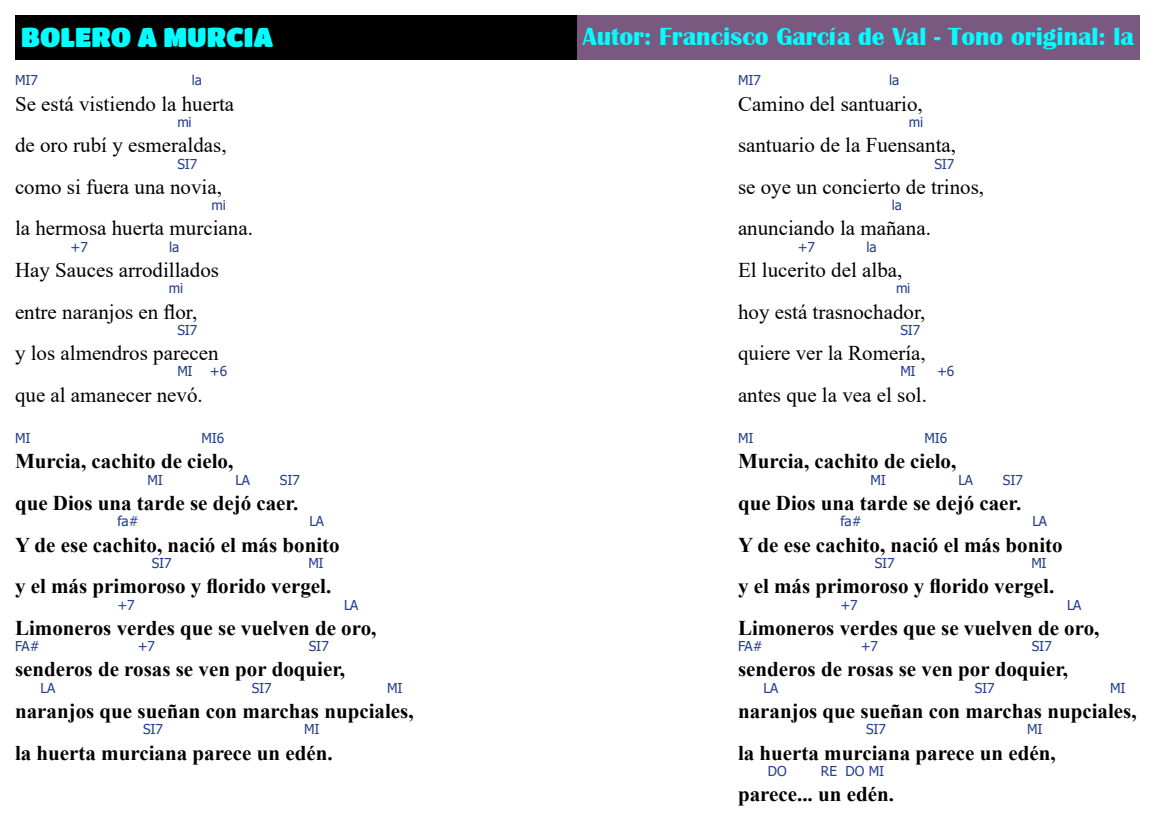
<style>
.page{position:relative;width:1155px;height:816px;background:#fff}
.page>*{position:absolute;margin:0;border:0;box-sizing:border-box;transform-origin:0 0}
.t1{font:27px "Titan One";color:#0ff}
.t2{font:700 25.5px "Britannic";color:#0ff}
.t3{font:700 21px "Times New Roman";color:#000}
.t4{font:21px "Times New Roman";color:#000}
.t5{font:13.65px "Tahoma";letter-spacing:-.015em;color:#25408f}
</style>
<div class="page">
<div style="left:15px;top:15px;width:563px;height:45px;background:#000"></div>
<div style="left:578px;top:15px;width:562px;height:45px;background:#7a5980"></div>
<p class="t1" style="left:21px;top:21px;width:254px">BOLERO A MURCIA</p>
<p class="t2" style="left:583px;top:22px;width:553px">Autor: Francisco García de Val - Tono original: la</p>
<p class="t5" style="left:15px;top:71px;width:25px">MI7</p>
<p class="t5" style="left:192px;top:71px;width:12px">la</p>
<p class="t4" style="left:15px;top:89px;width:221px">Se está vistiendo la huerta</p>
<p class="t5" style="left:177px;top:113px;width:16px">mi</p>
<p class="t4" style="left:15px;top:130px;width:213px">de oro rubí y esmeraldas,</p>
<p class="t5" style="left:177px;top:154px;width:21px">SI7</p>
<p class="t4" style="left:15px;top:172px;width:209px">como si fuera una novia,</p>
<p class="t5" style="left:212px;top:196px;width:16px">mi</p>
<p class="t4" style="left:15px;top:214px;width:239px">la hermosa huerta murciana.</p>
<p class="t5" style="left:71px;top:238px;width:19px">+7</p>
<p class="t5" style="left:169px;top:238px;width:12px">la</p>
<p class="t4" style="left:15px;top:255px;width:206px">Hay Sauces arrodillados</p>
<p class="t5" style="left:169px;top:279px;width:16px">mi</p>
<p class="t4" style="left:15px;top:297px;width:184px">entre naranjos en flor,</p>
<p class="t5" style="left:177px;top:321px;width:21px">SI7</p>
<p class="t4" style="left:15px;top:338px;width:205px">y los almendros parecen</p>
<p class="t5" style="left:177px;top:362px;width:17px">MI</p>
<p class="t5" style="left:210px;top:362px;width:19px">+6</p>
<p class="t4" style="left:15px;top:380px;width:189px">que al amanecer nevó.</p>
<p class="t5" style="left:15px;top:429px;width:17px">MI</p>
<p class="t5" style="left:202px;top:429px;width:24px">MI6</p>
<p class="t3" style="left:15px;top:446px;width:220px">Murcia, cachito de cielo,</p>
<p class="t5" style="left:147px;top:471px;width:17px">MI</p>
<p class="t5" style="left:235px;top:471px;width:16px">LA</p>
<p class="t5" style="left:280px;top:471px;width:22px">SI7</p>
<p class="t3" style="left:15px;top:488px;width:285px">que Dios una tarde se dejó caer.</p>
<p class="t5" style="left:118px;top:512px;width:23px">fa#</p>
<p class="t5" style="left:310px;top:512px;width:16px">LA</p>
<p class="t3" style="left:15px;top:529px;width:326px">Y de ese cachito, nació el más bonito</p>
<p class="t5" style="left:152px;top:554px;width:21px">SI7</p>
<p class="t5" style="left:308px;top:554px;width:17px">MI</p>
<p class="t3" style="left:15px;top:571px;width:318px">y el más primoroso y florido vergel.</p>
<p class="t5" style="left:118px;top:595px;width:19px">+7</p>
<p class="t5" style="left:344px;top:595px;width:16px">LA</p>
<p class="t3" style="left:15px;top:613px;width:363px">Limoneros verdes que se vuelven de oro,</p>
<p class="t5" style="left:15px;top:637px;width:26px">FA#</p>
<p class="t5" style="left:138px;top:637px;width:19px">+7</p>
<p class="t5" style="left:309px;top:637px;width:21px">SI7</p>
<p class="t3" style="left:15px;top:654px;width:332px">senderos de rosas se ven por doquier,</p>
<p class="t5" style="left:41px;top:679px;width:16px">LA</p>
<p class="t5" style="left:252px;top:679px;width:21px">SI7</p>
<p class="t5" style="left:387px;top:679px;width:17px">MI</p>
<p class="t3" style="left:15px;top:696px;width:400px">naranjos que sueñan con marchas nupciales,</p>
<p class="t5" style="left:143px;top:720px;width:21px">SI7</p>
<p class="t5" style="left:304px;top:720px;width:17px">MI</p>
<p class="t3" style="left:15px;top:737px;width:319px">la huerta murciana parece un edén.</p>
<p class="t5" style="left:738px;top:71px;width:25px">MI7</p>
<p class="t5" style="left:889px;top:71px;width:12px">la</p>
<p class="t4" style="left:738px;top:89px;width:186px">Camino del santuario,</p>
<p class="t5" style="left:909px;top:113px;width:16px">mi</p>
<p class="t4" style="left:738px;top:130px;width:220px">santuario de la Fuensanta,</p>
<p class="t5" style="left:935px;top:154px;width:21px">SI7</p>
<p class="t4" style="left:738px;top:172px;width:248px">se oye un concierto de trinos,</p>
<p class="t5" style="left:892px;top:196px;width:12px">la</p>
<p class="t4" style="left:738px;top:214px;width:195px">anunciando la mañana.</p>
<p class="t5" style="left:798px;top:238px;width:19px">+7</p>
<p class="t5" style="left:866px;top:238px;width:12px">la</p>
<p class="t4" style="left:738px;top:255px;width:166px">El lucerito del alba,</p>
<p class="t5" style="left:896px;top:279px;width:16px">mi</p>
<p class="t4" style="left:738px;top:297px;width:189px">hoy está trasnochador,</p>
<p class="t5" style="left:900px;top:321px;width:21px">SI7</p>
<p class="t4" style="left:738px;top:338px;width:189px">quiere ver la Romería,</p>
<p class="t5" style="left:900px;top:362px;width:17px">MI</p>
<p class="t5" style="left:937px;top:362px;width:19px">+6</p>
<p class="t4" style="left:738px;top:380px;width:190px">antes que la vea el sol.</p>
<p class="t5" style="left:738px;top:429px;width:17px">MI</p>
<p class="t5" style="left:925px;top:429px;width:24px">MI6</p>
<p class="t3" style="left:738px;top:446px;width:220px">Murcia, cachito de cielo,</p>
<p class="t5" style="left:870px;top:471px;width:17px">MI</p>
<p class="t5" style="left:958px;top:471px;width:16px">LA</p>
<p class="t5" style="left:1003px;top:471px;width:22px">SI7</p>
<p class="t3" style="left:738px;top:488px;width:285px">que Dios una tarde se dejó caer.</p>
<p class="t5" style="left:841px;top:512px;width:23px">fa#</p>
<p class="t5" style="left:1033px;top:512px;width:16px">LA</p>
<p class="t3" style="left:738px;top:529px;width:326px">Y de ese cachito, nació el más bonito</p>
<p class="t5" style="left:875px;top:554px;width:21px">SI7</p>
<p class="t5" style="left:1031px;top:554px;width:17px">MI</p>
<p class="t3" style="left:738px;top:571px;width:318px">y el más primoroso y florido vergel.</p>
<p class="t5" style="left:841px;top:595px;width:19px">+7</p>
<p class="t5" style="left:1067px;top:595px;width:16px">LA</p>
<p class="t3" style="left:738px;top:613px;width:363px">Limoneros verdes que se vuelven de oro,</p>
<p class="t5" style="left:738px;top:637px;width:26px">FA#</p>
<p class="t5" style="left:861px;top:637px;width:19px">+7</p>
<p class="t5" style="left:1032px;top:637px;width:21px">SI7</p>
<p class="t3" style="left:738px;top:654px;width:332px">senderos de rosas se ven por doquier,</p>
<p class="t5" style="left:764px;top:679px;width:16px">LA</p>
<p class="t5" style="left:975px;top:679px;width:21px">SI7</p>
<p class="t5" style="left:1110px;top:679px;width:17px">MI</p>
<p class="t3" style="left:738px;top:696px;width:400px">naranjos que sueñan con marchas nupciales,</p>
<p class="t5" style="left:866px;top:720px;width:21px">SI7</p>
<p class="t5" style="left:1027px;top:720px;width:17px">MI</p>
<p class="t3" style="left:738px;top:737px;width:319px">la huerta murciana parece un edén,</p>
<p class="t5" style="left:768px;top:762px;width:20px">DO</p>
<p class="t5" style="left:821px;top:762px;width:65px">RE DO MI</p>
<p class="t3" style="left:738px;top:779px;width:157px">parece... un edén.</p>
</div>
